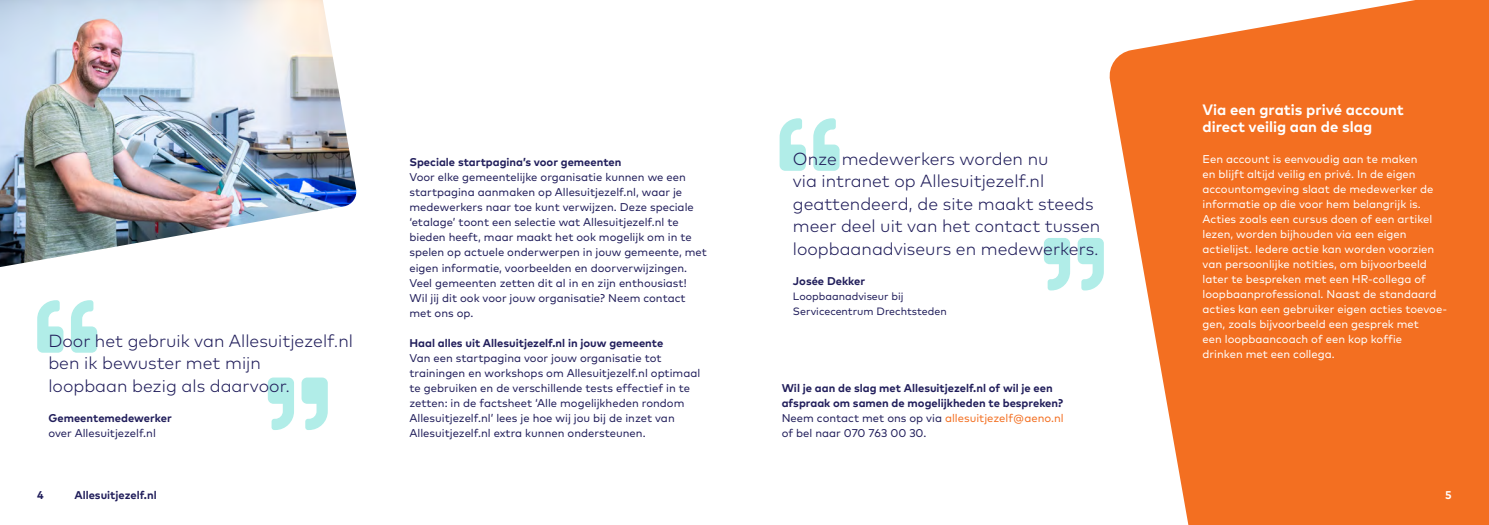
<style>
.page{position:relative;width:1489px;height:525px;background:#fff}
.page>*{position:absolute;margin:0;border:0;box-sizing:border-box;transform-origin:0 0}
.t1{font:300 17.5px/22.5px "Mark Pro";color:#211e5b}
.t2{font:700 15px/17.5px "Mark Pro";color:#fff}
.Bullets_1{font:11.25px/15px "Mark Pro";color:#211e5b}
.t3{font:11.25px/15px "Mark Pro";color:#fff}
.Alineakop{font:700 11.25px/15px "Mark Pro";color:#211e5b}
.Alineakop-2{font:11.25px/15px "Mark Pro";color:#211e5b}
.Alineakop-3{font:700 11.25px "Mark Pro";color:#fff}
.Alineakop-4{font:10.62px/15px "Mark Pro";color:#211e5b}
.s1{font-weight:700}
.s2{color:#f36f21}
</style>
<div class="page">
<svg style="left:1109px;top:0;width:379px;height:524px;background:#f4813e"></svg>
<img style="left:0;top:0;width:357px;height:267px">
<svg style="left:779px;top:118px;width:60px;height:53px"></svg>
<svg style="left:1044px;top:238px;width:59px;height:52px"></svg>
<svg style="left:37px;top:300px;width:60px;height:52px"></svg>
<svg style="left:268px;top:377px;width:60px;height:53px"></svg>
<p class="t1" style="left:48px;top:327px;width:306px">Door het gebruik van Allesuitjezelf.nl ben ik bewuster met mijn<br>loopbaan bezig als daarvoor.</p>
<p class="Alineakop-2" style="left:48px;top:409px;width:125px"><span class="s1">Gemeentemedewerker </span>over Allesuitjezelf.nl</p>
<p class="Alineakop" style="left:37px;top:486px;width:8px">4</p>
<p class="Alineakop" style="left:74px;top:486px;width:84px">Allesuitjezelf.nl</p>
<p class="Alineakop" style="left:409px;top:154px;width:213px">Speciale startpagina’s voor gemeenten</p>
<p class="Bullets_1" style="left:409px;top:169px;width:299px">Voor elke gemeentelijke organisatie kunnen we een startpagina aanmaken op Allesuitjezelf.nl, waar je medewerkers naar toe kunt verwijzen. Deze speciale ‘etalage’ toont een selectie wat Allesuitjezelf.nl te bieden heeft, maar maakt het ook mogelijk om in te spelen op actuele onderwerpen in jouw gemeente, met eigen informatie, voorbeelden en doorverwijzingen.<br>Veel gemeenten zetten dit al in en zijn enthousiast!<br>Wil jij dit ook voor jouw organisatie? Neem contact met ons op.</p>
<p class="Alineakop" style="left:409px;top:334px;width:255px">Haal alles uit Allesuitjezelf.nl in jouw gemeente</p>
<p class="Bullets_1" style="left:409px;top:349px;width:292px">Van een startpagina voor jouw organisatie tot trainingen en workshops om Allesuitjezelf.nl optimaal te gebruiken en de verschillende tests effectief in te zetten: in de factsheet ‘Alle mogelijkheden rondom Allesuitjezelf.nl’ lees je hoe wij jou bij de inzet van Allesuitjezelf.nl extra kunnen ondersteunen.</p>
<p class="t1" style="left:793px;top:146px;width:309px">Onze medewerkers worden nu<br>via intranet op Allesuitjezelf.nl geattendeerd, de site maakt steeds meer deel uit van het contact tussen loopbaanadviseurs en medewerkers.</p>
<p class="Alineakop" style="left:793px;top:272px;width:74px">Josée Dekker</p>
<p class="Alineakop-4" style="left:793px;top:287px;width:155px">Loopbaanadviseur bij<br>Servicecentrum Drechtsteden</p>
<p class="Alineakop" style="left:781px;top:379px;width:283px">Wil je aan de slag met Allesuitjezelf.nl of wil je een afspraak om samen de mogelijkheden te bespreken?</p>
<p class="Bullets_1" style="left:781px;top:409px;width:283px">Neem contact met ons op via <span class="s2">allesuitjezelf@aeno.nl </span>of bel naar 070 763 00 30.</p>
<p class="t2" style="left:1202px;top:100px;width:203px">Via een gratis privé account direct veilig aan de slag</p>
<p class="t3" style="left:1202px;top:150px;width:246px">Een account is eenvoudig aan te maken<br>en blijft altijd veilig en privé. In de eigen accountomgeving slaat de medewerker de informatie op die voor hem belangrijk is.<br>Acties zoals een cursus doen of een artikel lezen, worden bijhouden via een eigen actielijst. Iedere actie kan worden voorzien van persoonlijke notities, om bijvoorbeeld later te bespreken met een HR-collega of loopbaanprofessional. Naast de standaard acties kan een gebruiker eigen acties toevoe&shy;gen, zoals bijvoorbeeld een gesprek met<br>een loopbaancoach of een kop koffie<br>drinken met een collega.</p>
<p class="Alineakop-3" style="left:1444px;top:486px;width:8px">5</p>
</div>
